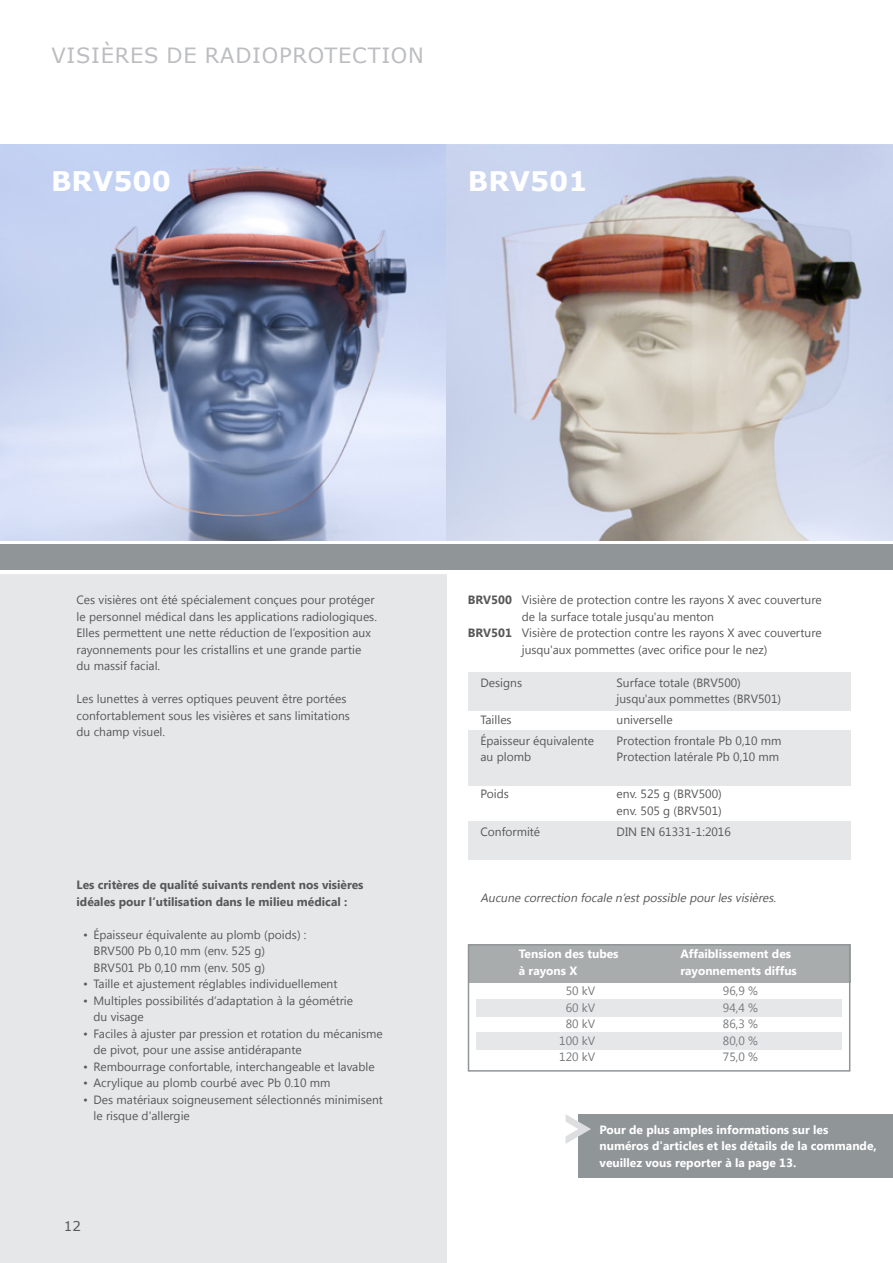
<style>
.page{position:relative;width:893px;height:1263px;background:#fff}
.page>*{position:absolute;margin:0;border:0;box-sizing:border-box;transform-origin:0 0}
.t1{font:700 27px "Verdana";color:#fff}
.t2{font:21px "Verdana";letter-spacing:.035em;color:#bcbdc0}
.t3{font:13.5px "Verdana";color:#57585a}
.t4{font:12px/16.5px "Lao UI";color:#57585a}
.t5{font:700 12px/16.5px "Lao UI";color:#fff}
.t6{font:700 12px/16.5px "Lao UI";color:#57585a}
.t7{font:italic 12px "Lao UI";color:#57585a}
.t8{font:12px "Lao UI";color:#787a7d}
.s1{font-weight:700}
</style>
<div class="page">
<div style="left:0;top:574px;width:446px;height:689px;background:#e6e7e9"></div>
<div style="left:476px;top:1032px;width:366px;height:17px;background:#e6e7e9"></div>
<div style="left:476px;top:999px;width:366px;height:17px;background:#e6e7e9"></div>
<div style="left:468px;top:944px;width:382px;height:38px;background:#a9acad"></div>
<div style="left:0;top:544px;width:893px;height:26px;background:#909597"></div>
<div style="left:468px;top:822px;width:382px;height:38px;background:#e6e7e9"></div>
<div style="left:468px;top:730px;width:382px;height:56px;background:#e6e7e9"></div>
<div style="left:468px;top:672px;width:382px;height:38px;background:#e6e7e9"></div>
<div style="left:578px;top:1114px;width:315px;height:64px;background:#909597"></div>
<svg style="left:565px;top:1114px;width:26px;height:30px"></svg>
<img style="left:0;top:145px;width:893px;height:395px">
<div style="left:468px;top:944px;width:382px;height:127px;border:2px solid #909597"></div>
<h2 class="t2" style="left:51px;top:41px;width:374px">VISIÈRES DE RADIOPROTECTION</h2>
<h1 class="t1" style="left:51px;top:162px;width:121px">BRV500</h1>
<h1 class="t1" style="left:468px;top:162px;width:121px">BRV501</h1>
<p class="t4" style="left:77px;top:591px;width:302px">Ces visières ont été spécialement conçues pour protéger le personnel médical dans les applications radiologiques.<br>Elles permettent une nette réduction de l’exposition aux rayonnements pour les cristallins et une grande partie du massif facial.</p>
<p class="t4" style="left:77px;top:690px;width:275px">Les lunettes à verres optiques peuvent être portées confortablement sous les visières et sans limitations du champ visuel.</p>
<p class="t6" style="left:77px;top:876px;width:288px">Les critères de qualité suivants rendent nos visières idéales pour l’utilisation dans le milieu médical :</p>
<p class="t4" style="left:94px;top:925px;width:215px;text-indent:-10px">• Épaisseur équivalente au plomb (poids) :<br>BRV500 Pb 0,10 mm (env. 525 g)<br>BRV501 Pb 0,10 mm (env. 505 g)</p>
<p class="t4" style="left:83px;top:975px;width:256px">• Taille et ajustement réglables individuellement</p>
<p class="t4" style="left:94px;top:991px;width:261px;text-indent:-10px">• Multiples possibilités d’adaptation à la géométrie du visage</p>
<p class="t4" style="left:94px;top:1024px;width:291px;text-indent:-10px">• Faciles à ajuster par pression et rotation du mécanisme de pivot, pour une assise antidérapante</p>
<p class="t4" style="left:83px;top:1057px;width:293px">• Rembourrage confortable, interchangeable et lavable</p>
<p class="t4" style="left:83px;top:1074px;width:249px">• Acrylique au plomb courbé avec Pb 0.10 mm</p>
<p class="t4" style="left:94px;top:1090px;width:291px;text-indent:-10px">• Des matériaux soigneusement sélectionnés minimisent le risque d'allergie</p>
<p class="t3" style="left:64px;top:1216px;width:19px">12</p>
<p class="t4" style="left:468px;top:591px;width:355px"><span class="s1">BRV500</span> Visière de protection contre les rayons X avec couverture</p>
<p class="t4" style="left:522px;top:608px;width:194px">de la surface totale jusqu'au menton</p>
<p class="t4" style="left:468px;top:624px;width:355px"><span class="s1">BRV501</span> Visière de protection contre les rayons X avec couverture</p>
<p class="t4" style="left:522px;top:641px;width:247px">jusqu'aux pommettes (avec orifice pour le nez)</p>
<p class="t4" style="left:480px;top:674px;width:43px">Designs</p>
<p class="t4" style="left:617px;top:674px;width:166px">Surface totale (BRV500) jusqu'aux pommettes (BRV501)</p>
<p class="t4" style="left:480px;top:711px;width:33px">Tailles</p>
<p class="t4" style="left:617px;top:711px;width:58px">universelle</p>
<p class="t4" style="left:480px;top:732px;width:115px">Épaisseur équivalente</p>
<p class="t4" style="left:617px;top:732px;width:166px">Protection frontale Pb 0,10 mm</p>
<p class="t4" style="left:480px;top:748px;width:52px">au plomb</p>
<p class="t4" style="left:617px;top:748px;width:164px">Protection latérale Pb 0,10 mm</p>
<p class="t4" style="left:480px;top:785px;width:30px">Poids</p>
<p class="t4" style="left:617px;top:785px;width:107px">env. 525 g (BRV500) env. 505 g (BRV501)</p>
<p class="t4" style="left:480px;top:823px;width:61px">Conformité</p>
<p class="t4" style="left:617px;top:823px;width:116px">DIN EN 61331-1:2016</p>
<p class="t7" style="left:480px;top:889px;width:300px">Aucune correction focale n’estpossible pourles visières.</p>
<p class="t5" style="left:519px;top:945px;width:101px">Tension des tubes</p>
<p class="t5" style="left:680px;top:945px;width:112px">Affaiblissement des</p>
<p class="t5" style="left:519px;top:962px;width:60px">à rayons X</p>
<p class="t5" style="left:680px;top:962px;width:118px">rayonnements diffus</p>
<p class="t8" style="left:566px;top:983px;width:31px">50 kV</p>
<p class="t8" style="left:723px;top:983px;width:37px">96,9 %</p>
<p class="t8" style="left:566px;top:999px;width:31px">60 kV</p>
<p class="t8" style="left:723px;top:999px;width:37px">94,4 %</p>
<p class="t8" style="left:566px;top:1016px;width:31px">80 kV</p>
<p class="t8" style="left:723px;top:1016px;width:37px">86,3 %</p>
<p class="t8" style="left:559px;top:1032px;width:38px">100 kV</p>
<p class="t8" style="left:723px;top:1032px;width:37px">80,0 %</p>
<p class="t8" style="left:559px;top:1049px;width:38px">120 kV</p>
<p class="t8" style="left:723px;top:1049px;width:37px">75,0 %</p>
<p class="t5" style="left:600px;top:1121px;width:279px">Pour de plus amples informations sur les numéros d'articles et les détails de la commande, veuillez vous reporter à la page 13.</p>
</div>
